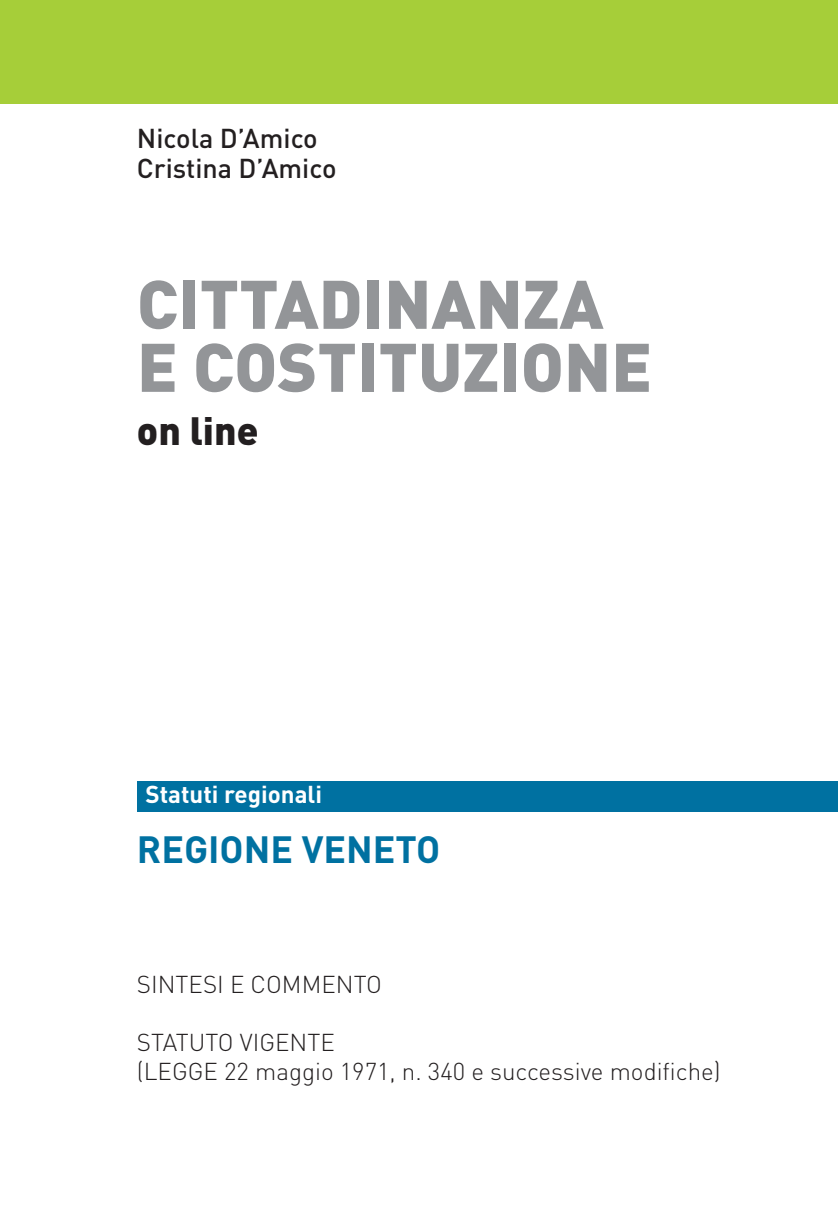
<style>
.page{position:relative;width:838px;height:1212px;background:#fff}
.page>*{position:absolute;margin:0;border:0;box-sizing:border-box;transform-origin:0 0}
.t1{font:900 67.5px/63px "DINOT";color:#939598}
.t2{font:900 39px "DINOT";color:#231f20}
.t3{font:700 37.5px "DINOT";color:#0071a1}
.t4{font:500 27px/30px "DINOT";color:#231f20}
.t5{font:300 24.15px/29px "DINOT";color:#231f20}
.t6{font:700 24.15px "DINOT";color:#fff}
</style>
<div class="page">
<div style="left:137px;top:782px;width:701px;height:30px;background:#0071a1"></div>
<div style="left:0;top:0;width:838px;height:103px;background:#a6ce39"></div>
<p class="t4" style="left:137px;top:124px;width:201px">Nicola D’Amico<br>Cristina D’Amico</p>
<h1 class="t1" style="left:137px;top:279px;width:517px">CITTADINANZA<br>E COSTITUZIONE</h1>
<h2 class="t2" style="left:137px;top:418px;width:123px">on line</h2>
<p class="t6" style="left:145px;top:786px;width:178px">Statuti regionali</p>
<h3 class="t3" style="left:137px;top:837px;width:305px">REGIONE VENETO</h3>
<p class="t5" style="left:137px;top:973px;width:246px">SINTESI E COMMENTO</p>
<p class="t5" style="left:137px;top:1031px;width:585px">STATUTO VIGENTE<br>(LEGGE 22 maggio 1971, n. 340 e successive modifiche)</p>
</div>
